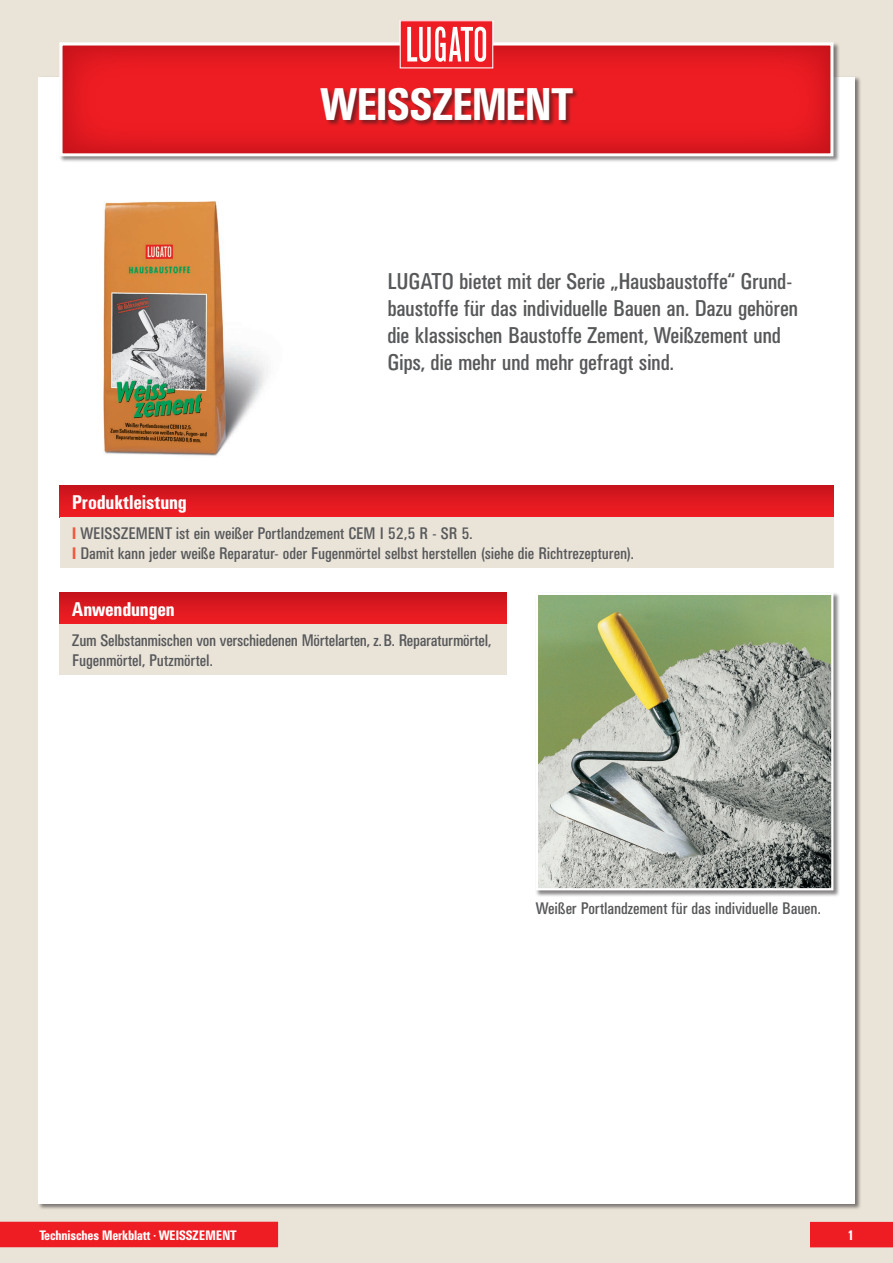
<style>
.page{position:relative;width:893px;height:1263px;background:#e9e3d8}
.page>*{position:absolute;margin:0;border:0;box-sizing:border-box;transform-origin:0 0}
.t1{font:500 condensed 45px "UN11";color:#fff}
.t2{font:condensed 22.5px/27px "UN11";letter-spacing:-.005em;color:#57585a}
.t3{font:500 condensed 19.5px "UN11";letter-spacing:.005em;color:#fff}
.t4{font:condensed 16.5px/19.8px "UN11";color:#57585a}
.t5{font:500 condensed 13.5px "UN11";color:#fff}
.s1{font-weight:500;color:#f0593e}
</style>
<div class="page">
<div style="left:38px;top:77px;width:817px;height:1126px;background:#fff"></div>
<div style="left:810px;top:1222px;width:83px;height:25px;background:#ee1d23"></div>
<div style="left:0;top:1222px;width:278px;height:25px;background:#ee1d23"></div>
<div style="left:59px;top:42px;width:781px;height:121px;background:#231f20;opacity:.55"></div>
<svg style="left:60px;top:43px;width:773px;height:113px;background:#e6272d"></svg>
<div style="left:320px;top:87px;width:259px;height:40px;background:#231f20;opacity:.55"></div>
<div style="left:400px;top:21px;width:93px;height:47px;background:#ee1d23"></div>
<div style="left:400px;top:20px;width:93px;height:48px;border:1px solid #fff"></div>
<svg style="left:407px;top:27px;width:79px;height:35px"></svg>
<div style="left:60px;top:485px;width:773px;height:32px;background:linear-gradient(to bottom,#c8131c,#f11e24)"></div>
<div style="left:60px;top:517px;width:773px;height:50px;background:#e9e3d8"></div>
<img style="left:104px;top:202px;width:164px;height:254px">
<div style="left:60px;top:593px;width:447px;height:32px;background:linear-gradient(to bottom,#c9131c,#f11e24)"></div>
<div style="left:60px;top:625px;width:447px;height:50px;background:#e9e3d8"></div>
<div style="left:535px;top:592px;width:305px;height:305px;background:#231f20;opacity:.55"></div>
<img style="left:539px;top:596px;width:291px;height:291px">
<div style="left:536px;top:593px;width:297px;height:297px;border:2px solid #fff"></div>
<h1 class="t1" style="left:246px;top:79px;width:403px">BUNTER FUGENMÖRTEL</h1>
<h1 class="t1" style="left:320px;top:79px;width:254px">WEISSZEMENT</h1>
<h2 class="t2" style="left:387px;top:267px;width:412px">LUGATO bietet mit der Serie „Hausbaustoffe“ Grund&shy;baustoffe für das individuelle Bauen an. Dazu gehören die klassischen Baustoffe Zement, Weißzement und Gips, die mehr und mehr gefragt sind.</h2>
<p class="t3" style="left:72px;top:491px;width:116px">Produktleistung</p>
<p class="t4" style="left:72px;top:523px;width:563px"><span class="s1">I</span> WEISSZEMENT ist ein weißer Portlandzement CEM I 52,5 R - SR 5.<br><span class="s1">I</span> Damit kann jeder weiße Reparatur- oder Fugenmörtel selbst herstellen (siehe die Richtrezepturen).</p>
<p class="t3" style="left:72px;top:598px;width:104px">Anwendungen</p>
<p class="t4" style="left:72px;top:631px;width:420px">Zum Selbstanmischen von verschiedenen Mörtelarten, z.B. Reparaturmörtel,<br>Fugenmörtel, Putzmörtel.</p>
<p class="t4" style="left:536px;top:899px;width:286px">Weißer Portlandzement für das individuelle Bauen.</p>
<p class="t5" style="left:39px;top:1227px;width:199px">Technisches Merkblatt <sup>•</sup> WEISSZEMENT</p>
<p class="t5" style="left:847px;top:1227px;width:8px">1</p>
</div>
